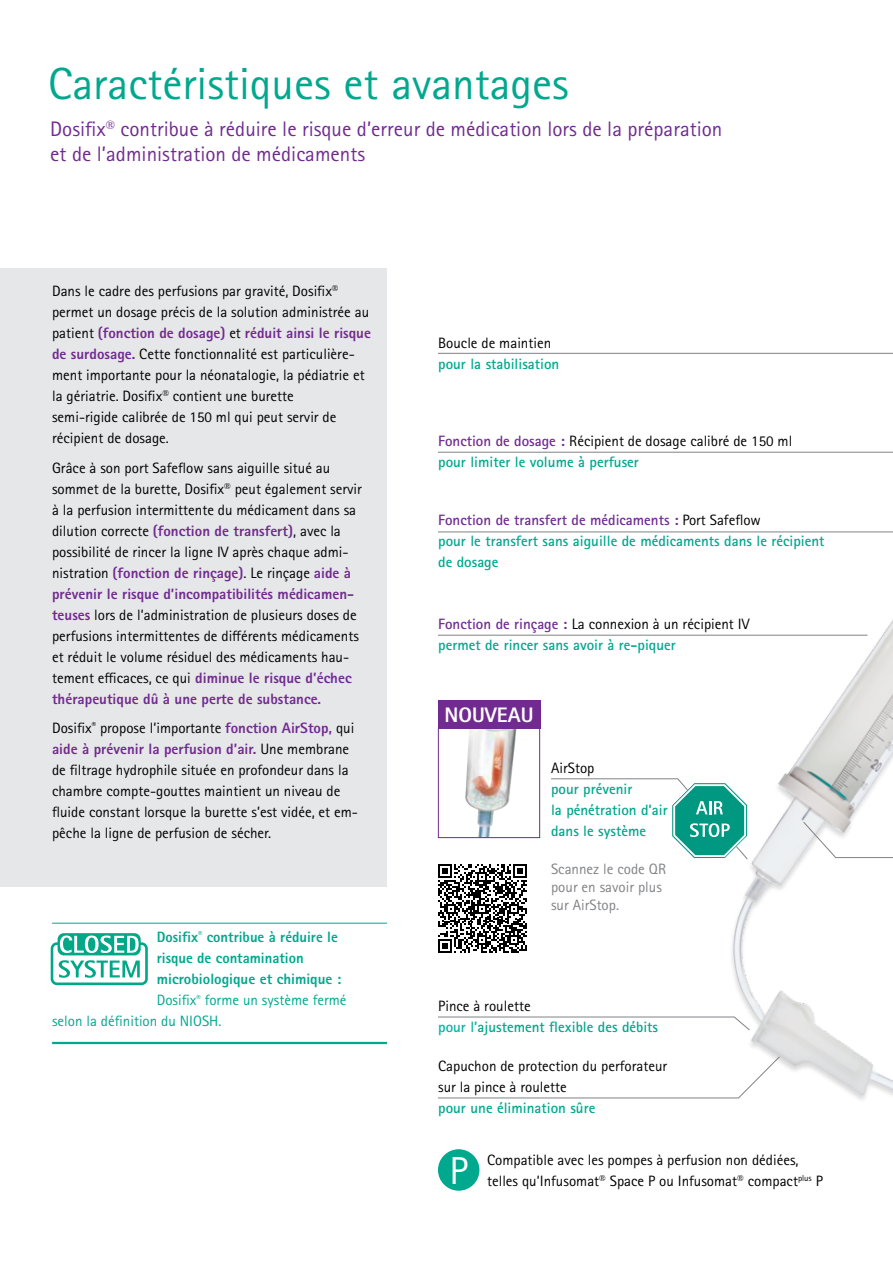
<style>
.page{position:relative;width:893px;height:1263px;background:#fff}
.page>*{position:absolute;margin:0;border:0;box-sizing:border-box;transform-origin:0 0}
.t1{font:45px "Rotis Sans Serif Pro";color:#00a88e}
.t2{font:39px "Rotis Sans Serif Pro";color:#fff}
.t3{font:21px/25.5px "Rotis Sans Serif Pro";color:#712b90}
.t4{font:800 21px "Rotis Sans Serif Pro";color:#fff}
.t5{font:15px/21px "Rotis Sans Serif Pro";color:#000}
.t6{font:700 15px/21px "Rotis Sans Serif Pro";color:#00a88e}
.t7{font:800 15px "Rotis Sans Serif Pro";color:#00a88e}
.t8{font:15px "Rotis Sans Serif Pro";color:#00a88e}
.t9{font:15px/18px "Rotis Sans Serif Pro";color:#808285}
.s1{font-weight:800;color:#712b90}
.s2{font-weight:700;color:#712b90}
.s3{font-weight:700;color:#00a88e}
.s4{color:#712b90}
.s5{font-weight:400;color:#000}
.s6{color:#00b5a0}
</style>
<div class="page">
<img style="left:465px;top:729px;width:52px;height:107px">
<div style="left:438px;top:727px;width:102px;height:111px;border:1px solid #712b90"></div>
<div style="left:0;top:269px;width:387px;height:618px;background:#e6e7e8"></div>
<img style="left:731px;top:620px;width:162px;height:476px">
<div style="left:438px;top:1149px;width:41px;height:42px;background:#00a88e;border-radius:50%"></div>
<div style="left:438px;top:700px;width:102px;height:29px;background:#712b90"></div>
<hr style="left:438px;top:353px;width:455px;height:1px;background:#808285">
<hr style="left:438px;top:452px;width:455px;height:1px;background:#808285">
<svg style="left:438px;top:531px;width:455px;height:2px"></svg>
<hr style="left:438px;top:635px;width:429px;height:1px;background:#808285">
<svg style="left:438px;top:1016px;width:313px;height:15px"></svg>
<svg style="left:438px;top:1056px;width:343px;height:43px"></svg>
<svg style="left:803px;top:821px;width:90px;height:37px"></svg>
<hr style="left:52px;top:923px;width:335px;height:1px;background:#00a88e">
<hr style="left:52px;top:1042px;width:335px;height:2px;background:#00a88e">
<svg style="left:551px;top:778px;width:199px;height:82px"></svg>
<svg style="left:438px;top:864px;width:89px;height:89px"></svg>
<svg style="left:59px;top:960px;width:81px;height:18px"></svg>
<div style="left:58px;top:933px;width:83px;height:22px;background:#00a888;border-radius:6px"></div>
<div style="left:51px;top:942px;width:97px;height:43px;border:3px solid #00a888;border-radius:5px"></div>
<svg style="left:60px;top:935px;width:79px;height:18px"></svg>
<h1 class="t1" style="left:48px;top:57px;width:522px">Caractéristiques et avantages</h1>
<h3 class="t3" style="left:50px;top:116px;width:674px">Dosifix<sup>®</sup> contribue à réduire le risque d’erreur de médication lors de la préparation et de l’administration de médicaments</h3>
<p class="t5" style="left:52px;top:281px;width:320px">Dans le cadre des perfusions par gravité, Dosifix<sup>® </sup>permet un dosage précis de la solution administrée au patient <span class="s1">(fonction de dosage)</span> et <span class="s1">réduit ainsi le risque de surdosage.</span> Cette fonctionnalité est particulière&shy;ment importante pour la néonatalogie, la pédiatrie et la gériatrie. Dosifix<sup>®</sup> contient une burette<br>semi-rigide calibrée de 150 ml qui peut servir de récipient de dosage.</p>
<p class="t5" style="left:52px;top:457px;width:311px">Grâce à son port Safeflow sans aiguille situé au sommet de la burette, Dosifix<sup>®</sup> peut également servir à la perfusion intermittente du médicament dans sa dilution correcte <span class="s1">(fonction de transfert)</span>, avec la possibilité de rincer la ligne IV après chaque admi&shy;nistration <span class="s1">(fonction de rinçage)</span>. Le rinçage <span class="s1">aide à prévenir le risque d’incompatibilités médicamen&shy;teuses</span> lors de l’administration de plusieurs doses de perfusions intermittentes de différents médicaments et réduit le volume résiduel des médicaments hau&shy;tement efficaces, ce qui <span class="s1">diminue le risque d’échec thérapeutique dû à une perte de substance.</span></p>
<p class="t5" style="left:52px;top:718px;width:307px">Dosifix<sup>®</sup> propose l’importante <span class="s1">fonction AirStop,</span> qui <span class="s1">aide à prévenir la perfusion d’air.</span> Une membrane de filtrage hydrophile située en profondeur dans la chambre compte-gouttes maintient un niveau de fluide constant lorsque la burette s’est vidée, et em&shy;pêche la ligne de perfusion de sécher.</p>
<p class="t7" style="left:157px;top:928px;width:183px">Dosifix<sup>®</sup> contribue à réduire le</p>
<p class="t7" style="left:157px;top:949px;width:148px">risque de contamination</p>
<p class="t7" style="left:157px;top:970px;width:186px">microbiologique et chimique :</p>
<p class="t8" style="left:157px;top:991px;width:191px">Dosifix<sup>®</sup> forme un système fermé</p>
<p class="t8" style="left:52px;top:1012px;width:171px">selon la définition du NIOSH.</p>
<p class="t5" style="left:438px;top:333px;width:115px">Boucle de maintien</p>
<p class="t6" style="left:438px;top:354px;width:123px">pour la stabilisation</p>
<p class="t5" style="left:438px;top:431px;width:356px"><span class="s2">Fonction de dosage :</span> Récipient de dosage calibré de 150 ml <span class="s3">pour limiter le volume à perfuser</span></p>
<p class="t6" style="left:438px;top:509px;width:388px"><span class="s4">Fonction de transfert de médicaments :</span> <span class="s5">Port Safeflow<br></span>pour le transfert sans aiguille de médicaments dans le récipient de dosage</p>
<p class="t6" style="left:438px;top:613px;width:313px"><span class="s4">Fonction de rinçage :</span> <span class="s5">La connexion à un récipient IV </span>permet de rincer sans avoir à re-piquer</p>
<h3 class="t4" style="left:444px;top:701px;width:91px">NOUVEAU</h3>
<p class="t5" style="left:551px;top:757px;width:45px">AirStop</p>
<p class="t6" style="left:551px;top:778px;width:118px">pour prévenir<br>la pénétration d’air dans le système</p>
<p class="t9" style="left:551px;top:860px;width:116px">Scannez le code QR pour en savoir plus sur AirStop.</p>
<p class="t6" style="left:438px;top:995px;width:221px"><span class="s5">Pince à roulette<br></span><span class="s6">pour l’</span>ajustement flexible des débits</p>
<p class="t5" style="left:438px;top:1056px;width:231px">Capuchon de protection du perforateur sur la pince à roulette</p>
<p class="t6" style="left:438px;top:1098px;width:159px">pour une élimination sûre</p>
<p class="t5" style="left:487px;top:1149px;width:337px">Compatible avec les pompes à perfusion non dédiées, telles qu’Infusomat<sup>®</sup> Space P ou Infusomat<sup>®</sup> compact<sup>plus</sup> P</p>
<h2 class="t2" style="left:449px;top:1147px;width:20px">P</h2>
</div>
